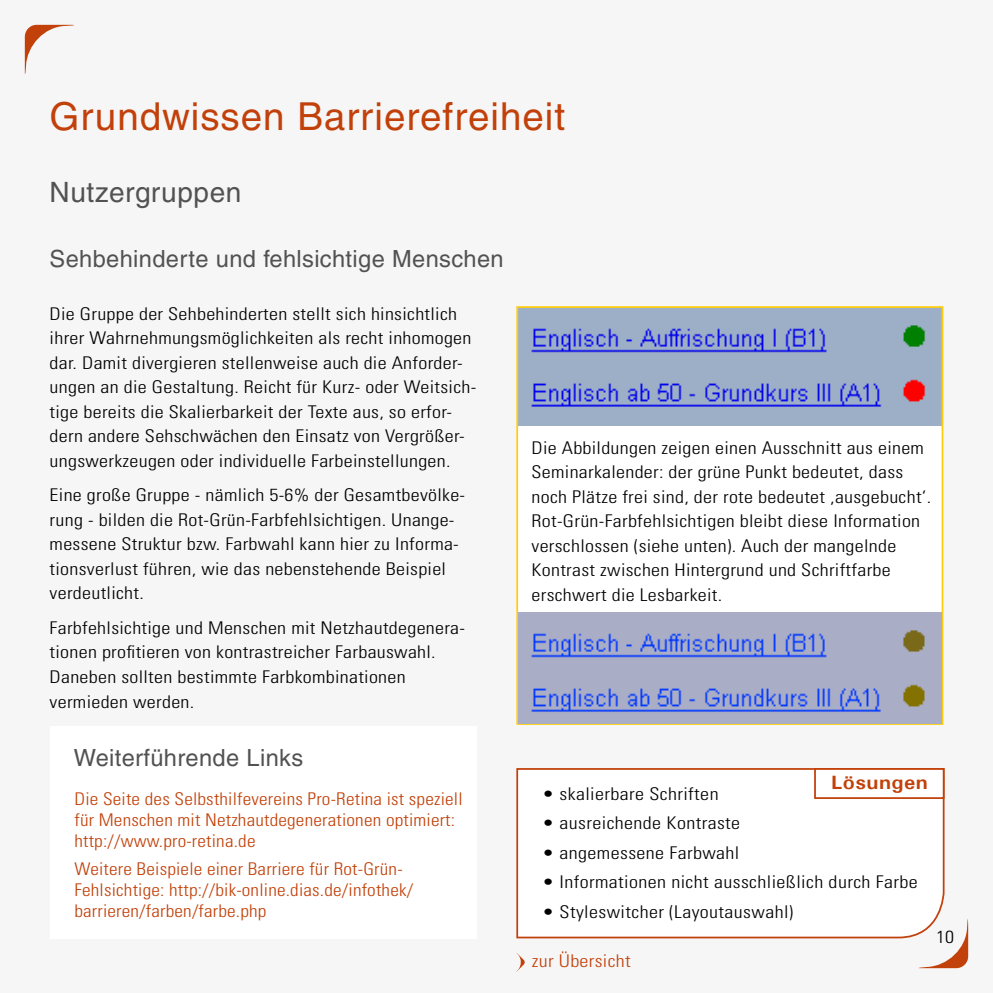
<style>
.page{position:relative;width:993px;height:993px;background:#fff}
.page>*{position:absolute;margin:0;border:0;box-sizing:border-box;transform-origin:0 0}
.t1{font:38.5px "Helvetica";letter-spacing:.025em;color:#c24009}
.t2{font:28px "Helvetica";letter-spacing:.02em;color:#525252}
.t3{font:23.62px "Helvetica";letter-spacing:.015em;color:#525252}
.t4{font:700 19.25px "Univers";letter-spacing:.02em;color:#c24009;scale:1.1 1}
.t5{font:300 condensed 17.5px/24.5px "Univers";letter-spacing:.015em;color:#000;scale:1.15 1}
.t6{font:300 condensed 17.5px/21px "Univers";letter-spacing:.01em;color:#c24009;scale:1.1 1}
.t7{font:300 condensed 17.5px "Univers";letter-spacing:.01em;color:#c24009;scale:1.15 1}
</style>
<div class="page">
<div style="left:0;top:0;width:992px;height:992px;background:#f6f6f6"></div>
<svg style="left:25px;top:25px;width:49px;height:49px"></svg>
<svg style="left:927px;top:930px;width:40px;height:37px"></svg>
<div style="left:516px;top:768px;width:429px;height:170px;background:#fff"></div>
<div style="left:814px;top:768px;width:129px;height:29px;background:#fff"></div>
<div style="left:813px;top:767px;width:131px;height:31px;border:2px solid #c24009"></div>
<div style="left:517px;top:307px;width:425px;height:416px;background:#fff"></div>
<img style="left:519px;top:309px;width:421px;height:116px">
<div style="left:516px;top:306px;width:427px;height:418px;border:2px solid #ffcd0d"></div>
<div style="left:50px;top:725px;width:426px;height:213px;background:#fff"></div>
<img style="left:518px;top:612px;width:423px;height:111px">
<svg style="left:516px;top:953px;width:9px;height:18px"></svg>
<h1 class="t1" style="left:50px;top:94px;width:516px">Grundwissen Barrierefreiheit</h1>
<h2 class="t2" style="left:50px;top:175px;width:193px">Nutzergruppen</h2>
<h3 class="t3" style="left:50px;top:244px;width:455px">Sehbehinderte und fehlsichtige Menschen</h3>
<p class="t5" style="left:50px;top:301px;width:372px">Die Gruppe der Sehbehinderten stellt sich hinsichtlich ihrer Wahrnehmungsmöglichkeiten als recht inhomogen dar. Damit divergieren stellenweise auch die Anforder&shy;ungen an die Gestaltung. Reicht für Kurz- oder Weitsich&shy;tige bereits die Skalierbarkeit der Texte aus, so erfor&shy;dern andere Sehschwächen den Einsatz von Vergrößer&shy;ungswerkzeugen oder individuelle Farbeinstellungen.</p>
<p class="t5" style="left:50px;top:482px;width:363px">Eine große Gruppe - nämlich 5-6% der Gesamtbevölke&shy;rung - bilden die Rot-Grün-Farbfehlsichtigen. Unange&shy;messene Struktur bzw. Farbwahl kann hier zu Informa&shy;tionsverlust führen, wie das nebenstehende Beispiel verdeutlicht.</p>
<p class="t5" style="left:50px;top:615px;width:362px">Farbfehlsichtige und Menschen mit Netzhautdegenera&shy;tionen profitieren von kontrastreicher Farbauswahl.<br>Daneben sollten bestimmte Farbkombinationen vermieden werden.</p>
<h3 class="t3" style="left:74px;top:744px;width:231px">Weiterführende Links</h3>
<p class="t6" style="left:74px;top:787px;width:354px">Die Seite des Selbsthilfevereins Pro-Retina ist speziell für Menschen mit Netzhautdegenerationen optimiert: http://www.pro-retina.de</p>
<p class="t6" style="left:74px;top:858px;width:309px">Weitere Beispiele einer Barriere für Rot-Grün-<br>Fehlsichtige: http://bik-online.dias.de/infothek/ barrieren/farben/farbe.php</p>
<p class="t5" style="left:531px;top:435px;width:349px">Die Abbildungen zeigen einen Ausschnitt aus einem Seminarkalender: der grüne Punkt bedeutet, dass noch Plätze frei sind, der rote bedeutet ‚ausgebucht‘.<br>Rot-Grün-Farbfehlsichtigen bleibt diese Information verschlossen (siehe unten). Auch der mangelnde Kontrast zwischen Hintergrund und Schriftfarbe erschwert die Lesbarkeit.</p>
<p class="t4" style="left:830px;top:769px;width:89px">Lösungen</p>
<p class="t5" style="left:542px;top:780px;width:155px">• skalierbare Schriften</p>
<p class="t5" style="left:542px;top:810px;width:174px">• ausreichende Kontraste</p>
<p class="t5" style="left:542px;top:839px;width:173px">• angemessene Farbwahl</p>
<p class="t5" style="left:542px;top:869px;width:328px">• Informationen nicht ausschließlich durch Farbe</p>
<p class="t5" style="left:542px;top:898px;width:220px">• Styleswitcher (Layoutauswahl)</p>
<p class="t7" style="left:532px;top:949px;width:87px">zur Übersicht</p>
<p class="t5" style="left:935px;top:923px;width:17px">10</p>
</div>
